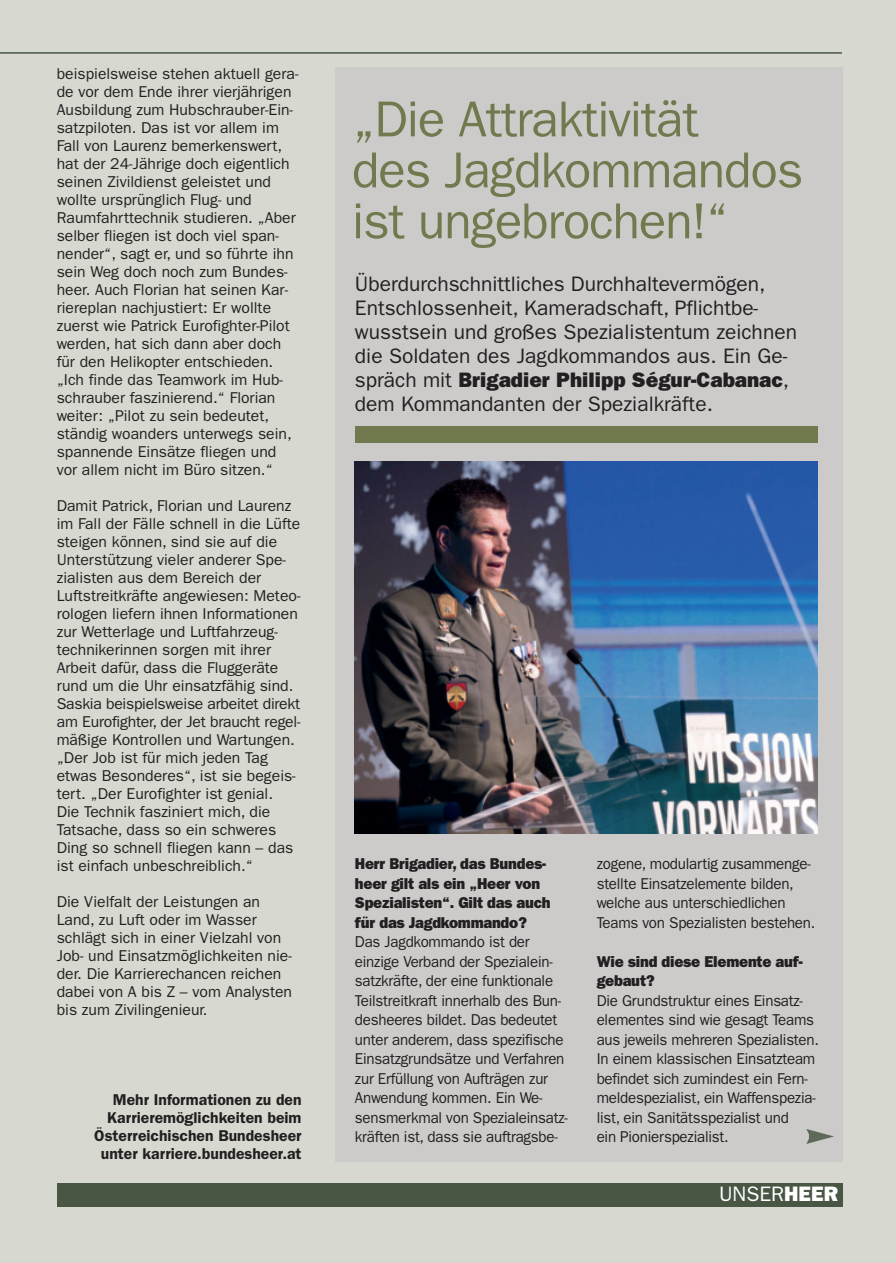
<style>
.page{position:relative;width:896px;height:1263px;background:#d7d9d1}
.page>*{position:absolute;margin:0;border:0;box-sizing:border-box;transform-origin:0 0}
.t1{font:50.7px/51px "Franklin Gothic";letter-spacing:-.02em;color:#707a4e}
.t2{font:21px/24px "Franklin Gothic";color:#231f20}
.t3{font:21px "Franklin Gothic";color:#fff}
.t4{font:15.75px/18px "Franklin Gothic";color:#231f20}
.t5{font:15.75px/19.5px "Franklin Gothic";color:#231f20;scale:.96 1}
.t6{font:800 15.75px/19.5px "Franklin Gothic";letter-spacing:-.015em;color:#231f20;scale:.96 1}
.t7{font:600 15.75px/18px "Franklin Gothic";color:#231f20;text-align:right}
.s1{font-weight:800}
</style>
<div class="page">
<div style="left:57px;top:1184px;width:785px;height:23px;background:#485643"></div>
<hr style="left:0;top:52px;width:842px;height:2px;background:#485643">
<div style="left:335px;top:68px;width:507px;height:1094px;background:#cdcbca"></div>
<div style="left:355px;top:426px;width:462px;height:17px;background:#707a4e"></div>
<img style="left:355px;top:462px;width:462px;height:372px">
<svg style="left:806px;top:1129px;width:28px;height:15px"></svg>
<p class="t4" style="left:57px;top:66px;width:243px">beispielsweise stehen aktuell gera&shy;de vor dem Ende ihrer vierjährigen Ausbildung zum Hubschrauber-Ein&shy;satzpiloten. Das ist vor allem im Fall von Laurenz bemerkenswert, hat der 24-Jährige doch eigentlich seinen Zivildienst geleistet und wollte ursprünglich Flug- und Raumfahrttechnik studieren. „Aber selber fliegen ist doch viel span&shy;nender“, sagt er, und so führte ihn sein Weg doch noch zum Bundes&shy;heer. Auch Florian hat seinen Kar&shy;riereplan nachjustiert: Er wollte zuerst wie Patrick Eurofighter-Pilot werden, hat sich dann aber doch für den Helikopter entschieden. „Ich finde das Teamwork im Hub&shy;schrauber faszinierend.“ Florian weiter: „Pilot zu sein bedeutet, ständig woanders unterwegs sein, spannende Einsätze fliegen und vor allem nicht im Büro sitzen.“</p>
<p class="t4" style="left:57px;top:498px;width:245px">Damit Patrick, Florian und Laurenz im Fall der Fälle schnell in die Lüfte steigen können, sind sie auf die Unterstützung vieler anderer Spe&shy;zialisten aus dem Bereich der Luftstreitkräfte angewiesen: Meteo&shy;rologen liefern ihnen Informationen zur Wetterlage und Luftfahrzeug&shy;technikerinnen sorgen mit ihrer Arbeit dafür, dass die Fluggeräte rund um die Uhr einsatzfähig sind.<br>Saskia beispielsweise arbeitet direkt am Eurofighter, der Jet braucht regel&shy;mäßige Kontrollen und Wartungen. „Der Job ist für mich jeden Tag etwas Besonderes“, ist sie begeis&shy;tert. „Der Eurofighter ist genial.<br>Die Technik fasziniert mich, die Tatsache, dass so ein schweres Ding so schnell fliegen kann – das ist einfach unbeschreiblich.“</p>
<p class="t4" style="left:57px;top:894px;width:237px">Die Vielfalt der Leistungen an<br>Land, zu Luft oder im Wasser schlägt sich in einer Vielzahl von<br>Job- und Einsatzmöglichkeiten nie&shy;der. Die Karrierechancen reichen dabei von A bis Z – vom Analysten bis zum Zivilingenieur.</p>
<p class="t7" style="left:94px;top:1092px;width:209px">Mehr Informationen zu den<br>Karrieremöglichkeiten beim<br>Österreichischen Bundesheer unter karriere.bundesheer.at</p>
<p class="t1" style="left:352px;top:98px;width:452px">„Die Attraktivität<br>des Jagdkommandos ist ungebrochen!“</p>
<p class="t2" style="left:355px;top:274px;width:443px">Überdurchschnittliches Durchhaltevermögen, Entschlossenheit, Kameradschaft, Pflichtbe&shy;wusstsein und großes Spezialistentum zeichnen die Soldaten des Jagdkommandos aus. Ein Ge&shy;spräch mit <span class="s1">Brigadier Philipp Ségur-Cabanac</span>, dem Kommandanten der Spezialkräfte.</p>
<p class="t6" style="left:355px;top:855px;width:205px">Herr Brigadier, das Bundes&shy;heer gilt als ein „Heer von<br>Spezialisten“. Gilt das auch für das Jagdkommando?</p>
<p class="t5" style="left:355px;top:933px;width:223px">Das Jagdkommando ist der einzige Verband der Spezialein&shy;satzkräfte, der eine funktionale<br>Teilstreitkraft innerhalb des Bun&shy;desheeres bildet. Das bedeutet unter anderem, dass spezifische<br>Einsatzgrundsätze und Verfahren zur Erfüllung von Aufträgen zur<br>Anwendung kommen. Ein We&shy;sensmerkmal von Spezialeinsatz&shy;kräften ist, dass sie auftragsbe-</p>
<p class="t5" style="left:596px;top:855px;width:229px">zogene, modulartig zusammenge&shy;stellte Einsatzelemente bilden, welche aus unterschiedlichen Teams von Spezialisten bestehen.</p>
<p class="t6" style="left:596px;top:953px;width:216px">Wie sind diese Elemente auf&shy;gebaut?</p>
<p class="t5" style="left:596px;top:992px;width:233px">Die Grundstruktur eines Einsatz&shy;elementes sind wie gesagt Teams aus jeweils mehreren Spezialisten.<br>In einem klassischen Einsatzteam befindet sich zumindest ein Fern&shy;meldespezialist, ein Waffenspezia&shy;list, ein Sanitätsspezialist und<br>ein Pionierspezialist.</p>
<p class="t3" style="left:719px;top:1186px;width:120px">UNSER<span class="s1">HEER</span></p>
</div>
